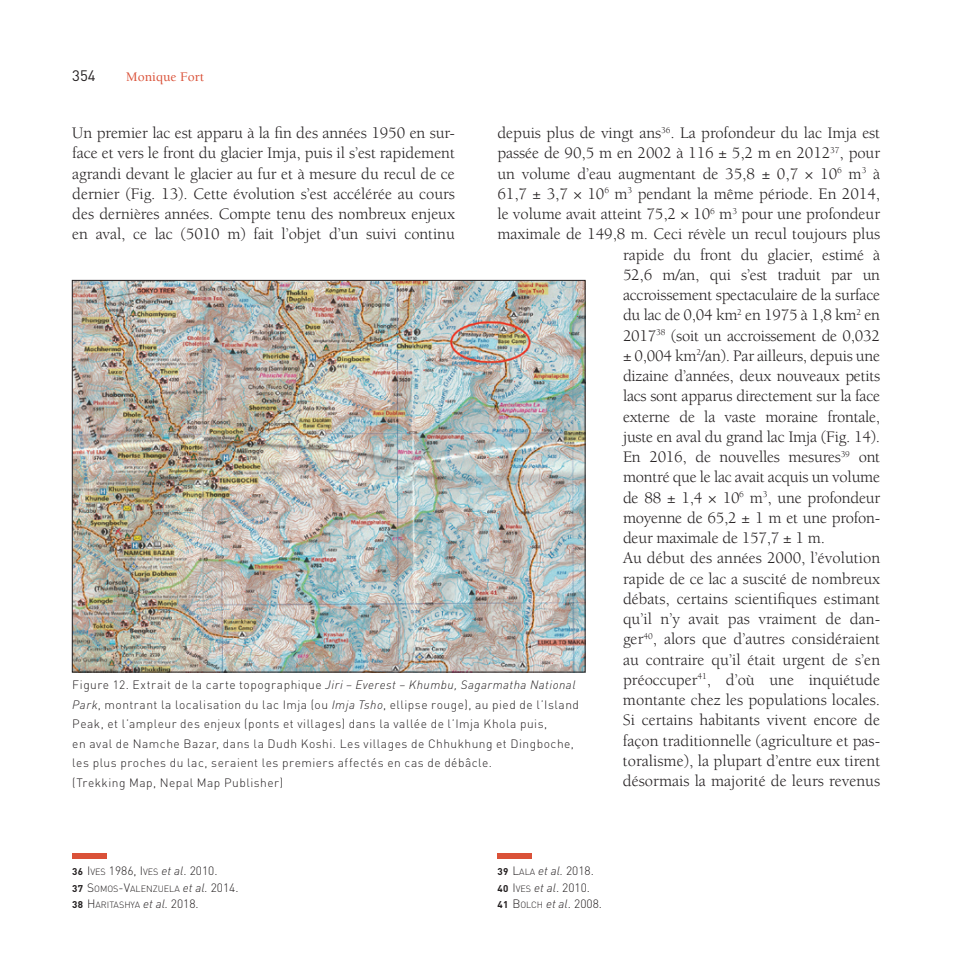
<style>
.page{position:relative;width:978px;height:978px;background:#fff}
.page>*{position:absolute;margin:0;border:0;box-sizing:border-box;transform-origin:0 0}
.t1{font:16.5px/20.2px "Berkeley";letter-spacing:-.005em;color:#231f20;text-align:justify}
.t2{font:15px "DIN";color:#231f20}
.t3{font:500 13.5px "Berkeley";color:#da5138}
.t4{font:300 12px/19.5px "DIN";letter-spacing:.04em;color:#231f20}
.t5{font:300 12px/16.5px "DIN";color:#231f20}
.t6{font:300 12px "DIN";color:#231f20}
.t7{font:300 9px/16.5px "DIN";color:#231f20}
.s1{font-style:italic}
.s2{font-weight:700;font-size:9.75px}
.s3{font-size:9px}
.s4{font-style:inherit}
.s5{font-size:12px}
.s6{font-style:italic;font-size:12px}
</style>
<div class="page">
<img style="left:74px;top:282px;width:509px;height:388px">
<div style="left:72px;top:853px;width:35px;height:5px;background:#da5138"></div>
<div style="left:497px;top:853px;width:35px;height:5px;background:#da5138"></div>
<p class="t2" style="left:72px;top:66px;width:25px">354</p>
<p class="t3" style="left:126px;top:70px;width:79px">Monique Fort</p>
<p class="t1" style="left:72px;top:123px;width:384px">Un premier lac est apparu à la fin des années 1950 en sur&shy;face et vers le front du glacier Imja, puis il s’est rapidement agrandi devant le glacier au fur et à mesure du recul de ce dernier (Fig. 13). Cette évolution s’est accélérée au cours des dernières années. Compte tenu des nombreux enjeux en aval, ce lac (5010 m) fait l’objet d’un suivi continu</p>
<p class="t1" style="left:497px;top:123px;width:384px">depuis plus de vingt ans<sup>36</sup>. La profondeur du lac Imja est</p>
<p class="t1" style="left:497px;top:143px;width:384px">passée de 90,5 m en 2002 à 116 ± 5,2 m en 2012<sup>37</sup>, pour</p>
<p class="t1" style="left:497px;top:164px;width:384px">un volume d’eau augmentant de 35,8 ± 0,7 × 10<sup>6</sup> m<sup>3</sup> à</p>
<p class="t1" style="left:497px;top:184px;width:384px">61,7 ± 3,7 × 10<sup>6</sup> m<sup>3</sup> pendant la même période. En 2014,</p>
<p class="t1" style="left:497px;top:204px;width:384px">le volume avait atteint 75,2 × 10<sup>6</sup> m<sup>3</sup> pour une profondeur</p>
<p class="t1" style="left:497px;top:224px;width:384px">maximale de 149,8 m. Ceci révèle un recul toujours plus</p>
<p class="t1" style="left:623px;top:245px;width:259px">rapide du front du glacier, estimé à</p>
<p class="t1" style="left:623px;top:265px;width:259px">52,6 m/an, qui s’est traduit par un</p>
<p class="t1" style="left:623px;top:285px;width:259px">accroissement spectaculaire de la surface</p>
<p class="t1" style="left:623px;top:305px;width:259px">du lac de 0,04 km<sup>2</sup> en 1975 à 1,8 km<sup>2</sup> en</p>
<p class="t1" style="left:623px;top:326px;width:259px">2017<sup>38</sup> (soit un accroissement de 0,032</p>
<p class="t1" style="left:623px;top:346px;width:259px">± 0,004 km<sup>2</sup>/an). Par ailleurs, depuis une</p>
<p class="t1" style="left:623px;top:366px;width:259px">dizaine d’années, deux nouveaux petits</p>
<p class="t1" style="left:623px;top:386px;width:259px">lacs sont apparus directement sur la face</p>
<p class="t1" style="left:623px;top:407px;width:259px">externe de la vaste moraine frontale,</p>
<p class="t1" style="left:623px;top:427px;width:259px">juste en aval du grand lac Imja (Fig. 14).</p>
<p class="t1" style="left:623px;top:447px;width:259px">En 2016, de nouvelles mesures<sup>39</sup> ont</p>
<p class="t1" style="left:623px;top:467px;width:259px">montré que le lac avait acquis un volume</p>
<p class="t1" style="left:623px;top:488px;width:259px">de 88 ± 1,4 × 10<sup>6</sup> m<sup>3</sup>, une profondeur</p>
<p class="t1" style="left:623px;top:508px;width:259px">moyenne de 65,2 ± 1 m et une profon-</p>
<p class="t1" style="left:623px;top:528px;width:204px">deur maximale de 157,7 ± 1 m.</p>
<p class="t1" style="left:623px;top:548px;width:259px">Au début des années 2000, l’évolution</p>
<p class="t1" style="left:623px;top:569px;width:259px">rapide de ce lac a suscité de nombreux</p>
<p class="t1" style="left:623px;top:589px;width:259px">débats, certains scientifiques estimant</p>
<p class="t1" style="left:623px;top:609px;width:259px">qu’il n’y avait pas vraiment de dan-</p>
<p class="t1" style="left:623px;top:629px;width:259px">ger<sup>40</sup>, alors que d’autres considéraient</p>
<p class="t1" style="left:623px;top:650px;width:259px">au contraire qu’il était urgent de s’en</p>
<p class="t1" style="left:623px;top:670px;width:259px">préoccuper<sup>41</sup>, d’où une inquiétude</p>
<p class="t1" style="left:623px;top:690px;width:259px">montante chez les populations locales.</p>
<p class="t1" style="left:623px;top:710px;width:259px">Si certains habitants vivent encore de</p>
<p class="t1" style="left:623px;top:731px;width:259px">façon traditionnelle (agriculture et pas-</p>
<p class="t1" style="left:623px;top:751px;width:259px">toralisme), la plupart d’entre eux tirent</p>
<p class="t1" style="left:623px;top:771px;width:259px">désormais la majorité de leurs revenus</p>
<p class="t4" style="left:72px;top:675px;width:508px">Figure 12. Extrait de la carte topographique <span class="s1">Jiri – Everest – Khumbu, Sagarmatha National Park</span>, montrant la localisation du lac Imja (ou <span class="s1">Imja Tsho</span>, ellipse rouge), au pied de l’Island Peak, et l’ampleur des enjeux (ponts et villages) dans la vallée de l’Imja Khola puis,<br>en aval de Namche Bazar, dans la Dudh Koshi. Les villages de Chhukhung et Dingboche, les plus proches du lac, seraient les premiers affectés en cas de débâcle.<br>(Trekking Map, Nepal Map Publisher)</p>
<p class="t6" style="left:72px;top:863px;width:147px"><span class="s2">36</span> I<span class="s3">VES</span> 1986, I<span class="s3">VES</span> <span class="s1">et al</span><span class="s4">. 2010.</span></p>
<p class="t7" style="left:72px;top:880px;width:168px"><span class="s2">37</span> <span class="s5">S</span>OMOS<span class="s5">-V</span>ALENZUELA <span class="s6">et al.</span> <span class="s5">2014.<br></span><span class="s2">38</span> <span class="s5">H</span>ARITASHYA <span class="s6">et al.</span> <span class="s5">2018.</span></p>
<p class="t5" style="left:497px;top:862px;width:106px"><span class="s2">39</span> <span class="s4">L</span><span class="s3">ALA</span> <span class="s1">et al.</span> 2018.<br><span class="s2">40</span> <span class="s4">I</span><span class="s3">VES</span> <span class="s1">et al</span>. 2010.<br><span class="s2">41</span> <span class="s4">B</span> <span class="s3">OLCH</span> <span class="s1">et al</span>. 2008.</p>
</div>
